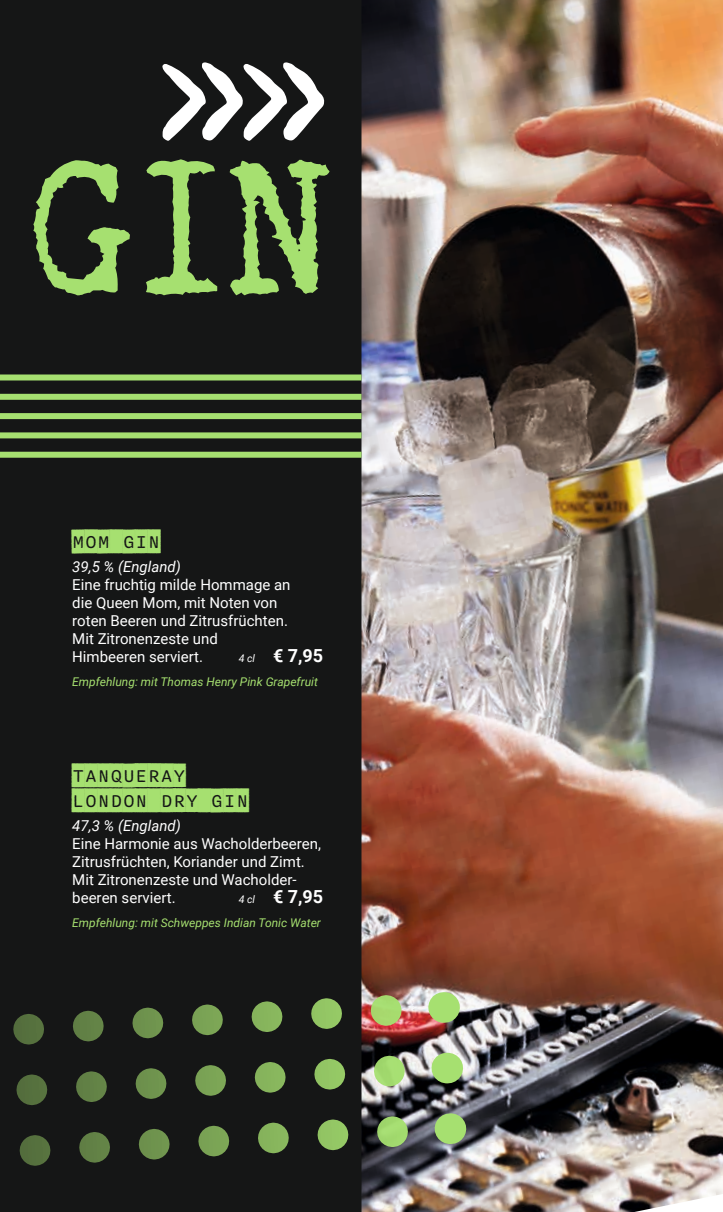
<style>
.page{position:relative;width:723px;height:1212px;background:#fff}
.page>*{position:absolute;margin:0;border:0;box-sizing:border-box;transform-origin:0 0}
.t1{font:205.5px "Kingthings Trypewriter 2";color:#a6e070}
.t2{font:21px/25.2px "Nitti Typewriter Cameo";color:#a6e070}
.t3{font:700 18px "Roboto";color:#fff}
.t4{font:15px/18px "Roboto";color:#fff}
.t5{font:italic 15px "Roboto";color:#fff}
.t6{font:italic 12px "Roboto";color:#a6e070}
.s1{font-weight:400;font-style:italic;font-size:10.5px}
</style>
<div class="page">
<div style="left:0;top:0;width:361px;height:1212px;background:#151616"></div>
<img style="left:361px;top:0;width:362px;height:1212px">
<div style="left:0;top:374px;width:361px;height:6px;background:#a6e070"></div>
<div style="left:0;top:394px;width:361px;height:6px;background:#a6e070"></div>
<div style="left:0;top:413px;width:361px;height:6px;background:#a6e070"></div>
<div style="left:0;top:432px;width:361px;height:6px;background:#a6e070"></div>
<div style="left:0;top:452px;width:361px;height:6px;background:#a6e070"></div>
<svg style="left:721px;top:148px;width:2px;height:93px"></svg>
<hr style="left:694px;top:197px;width:1px;height:31px;background:#a6e070">
<hr style="left:722px;top:150px;width:1px;height:31px;background:#a6e070">
<hr style="left:697px;top:258px;width:1px;height:30px;background:#a6e070">
<hr style="left:722px;top:211px;width:1px;height:31px;background:#a6e070">
<hr style="left:700px;top:318px;width:1px;height:31px;background:#a6e070">
<hr style="left:722px;top:272px;width:1px;height:30px;background:#a6e070">
<svg style="left:13px;top:990px;width:433px;height:47px"></svg>
<hr style="left:444px;top:992px;width:1px;height:31px;background:#a6e070">
<svg style="left:15px;top:1037px;width:434px;height:61px"></svg>
<hr style="left:447px;top:1053px;width:1px;height:30px;background:#a6e070">
<svg style="left:19px;top:1098px;width:433px;height:95px"></svg>
<hr style="left:0;top:1160px;width:1px;height:31px;background:#a6e070">
<hr style="left:450px;top:1113px;width:1px;height:31px;background:#a6e070">
<svg style="left:162px;top:62px;width:163px;height:79px"></svg>
<h1 class="t1" style="left:20px;top:115px;width:322px">GIN</h1>
<h2 class="t2" style="left:72px;top:530px;width:90px">MOM GIN</h2>
<p class="t5" style="left:72px;top:556px;width:110px">39,5 % (England)</p>
<p class="t4" style="left:72px;top:575px;width:220px">Eine fruchtig milde Hommage an die Queen Mom, mit Noten von roten Beeren und Zitrusfrüchten.<br>Mit Zitronenzeste und<br>Himbeeren serviert.</p>
<p class="t3" style="left:239px;top:643px;width:86px"><span class="s1">4 cl</span> € 7,95</p>
<p class="t6" style="left:72px;top:674px;width:247px">Empfehlung: mit Thomas Henry Pink Grapefruit</p>
<h2 class="t2" style="left:72px;top:763px;width:178px">TANQUERAY<br>LONDON DRY GIN</h2>
<p class="t5" style="left:72px;top:815px;width:110px">47,3 % (England)</p>
<p class="t4" style="left:72px;top:834px;width:250px">Eine Harmonie aus Wacholderbeeren,<br>Zitrusfrüchten, Koriander und Zimt.<br>Mit Zitronenzeste und Wacholder&shy;beeren serviert.</p>
<p class="t3" style="left:239px;top:884px;width:86px"><span class="s1">4 cl</span> € 7,95</p>
<p class="t6" style="left:72px;top:914px;width:250px">Empfehlung: mit Schweppes Indian Tonic Water</p>
</div>
